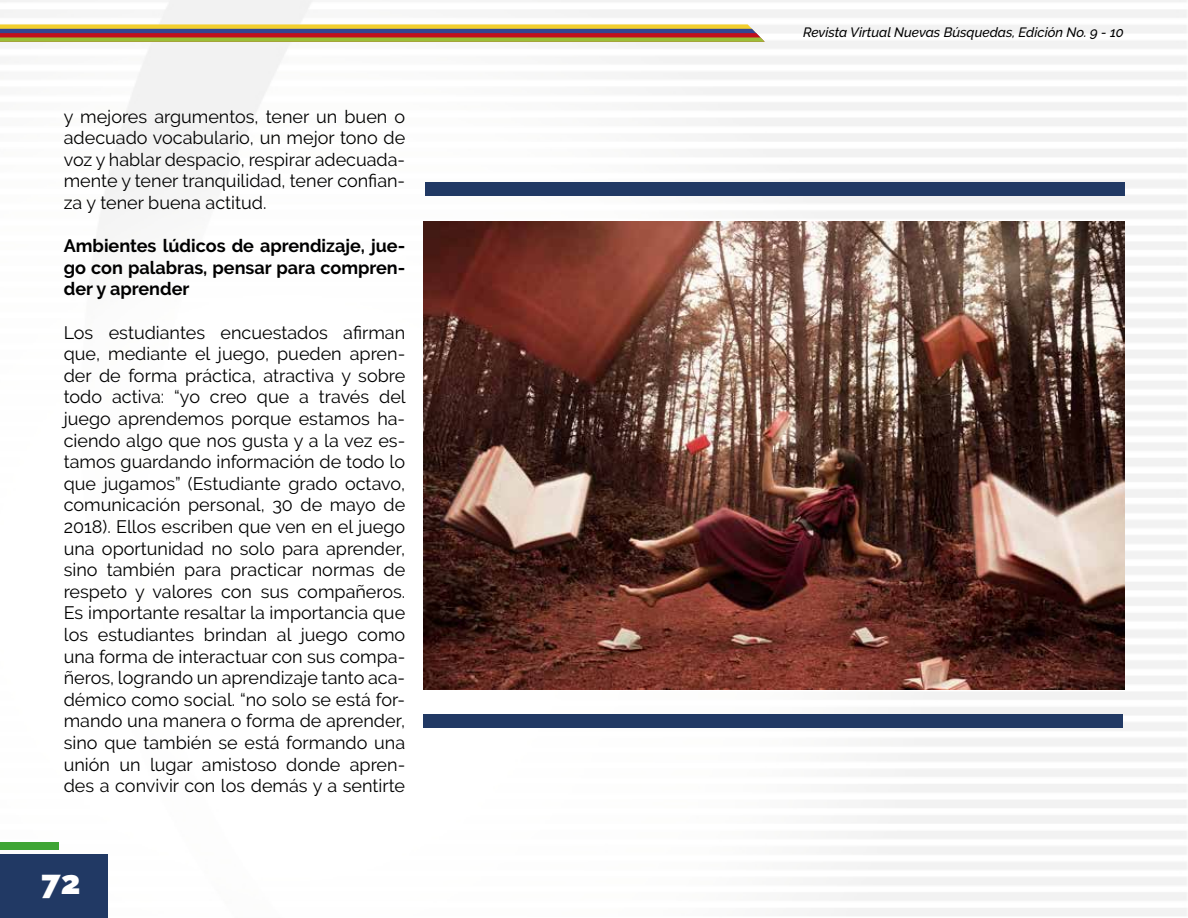
<style>
.page{position:relative;width:1188px;height:918px;background:#fff}
.page>*{position:absolute;margin:0;border:0;box-sizing:border-box;transform-origin:0 0}
.t1{font:900 33px "Raleway";color:#fff}
.t2{font:18px/21.6px "Raleway";color:#000;text-align:justify}
.t3{font:700 18px/21.6px "Raleway";color:#000;text-align:justify}
.t4{font:italic 500 13.5px "Raleway";color:#000}
</style>
<div class="page">
<img style="left:0;top:0;width:1187px;height:918px">
<div style="left:0;top:854px;width:107px;height:64px;background:#213964"></div>
<svg style="left:0;top:24px;width:765px;height:18px"></svg>
<div style="left:0;top:843px;width:59px;height:7px;background:#3fa535"></div>
<img style="left:423px;top:221px;width:702px;height:468px">
<div style="left:423px;top:714px;width:700px;height:14px;background:#213964"></div>
<div style="left:425px;top:183px;width:700px;height:13px;background:#213964"></div>
<p class="t2" style="left:64px;top:105px;width:343px">y mejores argumentos, tener un buen o adecuado vocabulario, un mejor tono de voz y hablar despacio, respirar adecuada&shy;mente y tener tranquilidad, tener confian&shy;za y tener buena actitud.</p>
<p class="t3" style="left:64px;top:235px;width:343px">Ambientes lúdicos de aprendizaje, jue&shy;go con palabras, pensar para compren&shy;der y aprender</p>
<p class="t2" style="left:64px;top:321px;width:344px">Los estudiantes encuestados afirman que, mediante el juego, pueden apren&shy;der de forma práctica, atractiva y sobre todo activa: “yo creo que a través del juego aprendemos porque estamos ha&shy;ciendo algo que nos gusta y a la vez es&shy;tamos guardando información de todo lo que jugamos” (Estudiante grado octavo, comunicación personal, 30 de mayo de 2018). Ellos escriben que ven en el juego una oportunidad no solo para aprender, sino también para practicar normas de respeto y valores con sus compañeros.<br>Es importante resaltar la importancia que los estudiantes brindan al juego como una forma de interactuar con sus compa&shy;ñeros, logrando un aprendizaje tanto aca&shy;démico como social. “no solo se está for&shy;mando una manera o forma de aprender, sino que también se está formando una unión un lugar amistoso donde apren&shy;des a convivir con los demás y a sentirte</p>
<h1 class="t1" style="left:41px;top:863px;width:41px">72</h1>
<p class="t4" style="left:803px;top:24px;width:323px">Revista Virtual Nuevas Búsquedas, Edición No. 9 - 10</p>
</div>
